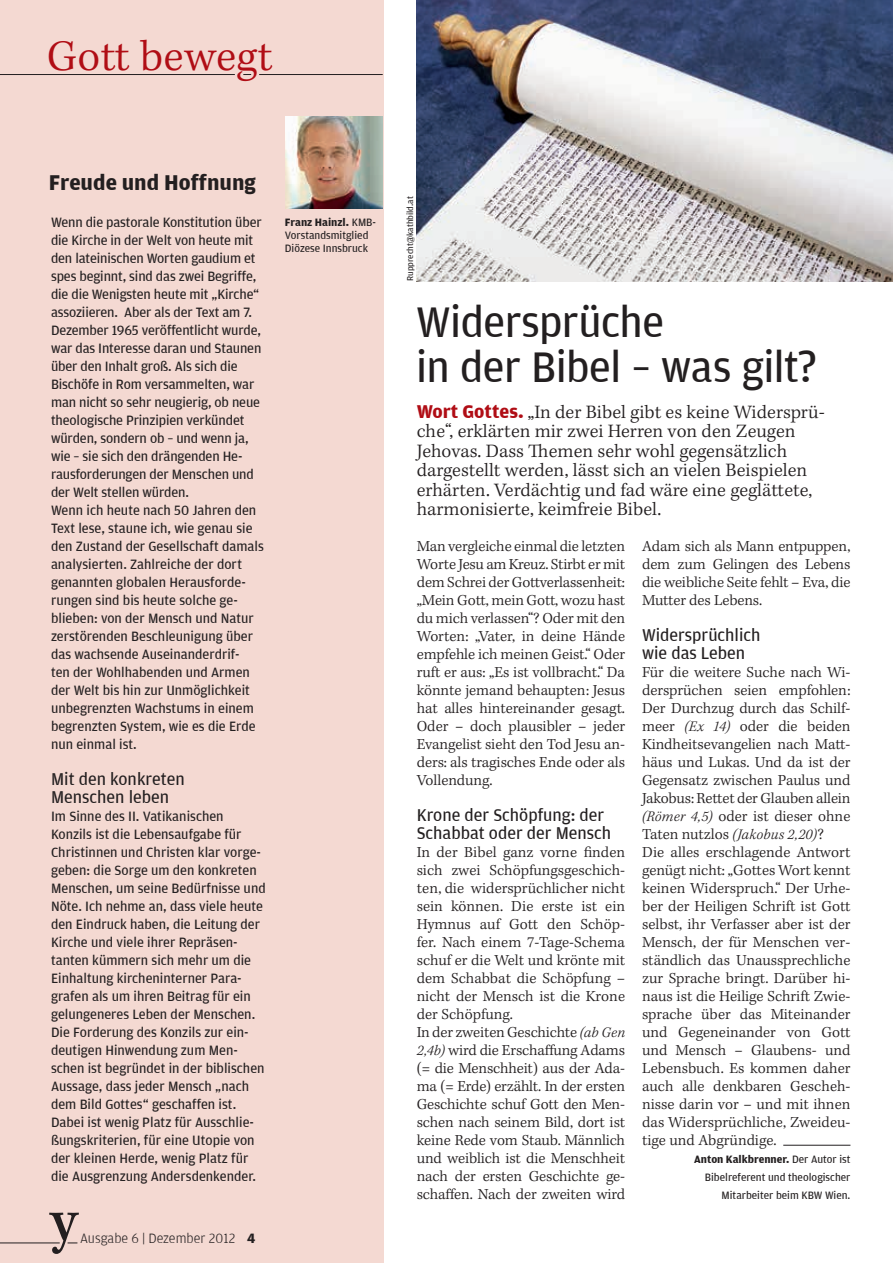
<style>
.page{position:relative;width:893px;height:1263px;background:#fff}
.page>*{position:absolute;margin:0;border:0;box-sizing:border-box;transform-origin:0 0}
.t1{font:61.2px "Kepler Std Medium Capt";color:#231f20}
.t2{font:45px/45px "Amplitude";letter-spacing:-.01em;color:#231f20}
.t3{font:45px "Kepler Std Light Capt";letter-spacing:.005em;color:#b00d15}
.t4{font:700 22.5px "Amplitude";color:#231f20}
.t5{font:19.5px/19.5px "Kepler Std Light Capt";color:#231f20}
.t6{font:18px/18px "Amplitude";color:#231f20}
.t7{font:15.75px/18px "Kepler Std Light Capt";letter-spacing:-.005em;color:#231f20;text-align:justify}
.t8{font:14.25px/18px "Amplitude";color:#231f20}
.t9{font:300 14.25px "Amplitude";color:#231f20}
.t10{font:11.25px/12.8px "Amplitude";color:#231f20}
.t11{font:9px "Amplitude";color:#231f20}
.s1{font-weight:700}
.s2{font-family:"Amplitude";font-weight:700;color:#b00d15}
.s3{font-family:"Kepler Std";font-weight:300;font-style:italic;font-size:15px}
</style>
<div class="page">
<div style="left:0;top:0;width:383px;height:1263px;background:#f4d9d2"></div>
<img style="left:285px;top:117px;width:98px;height:91px">
<hr style="left:0;top:74px;width:383px;height:1px;background:#231f20">
<hr style="left:0;top:1242px;width:60px;height:1px;background:#231f20">
<hr style="left:783px;top:1145px;width:67px;height:1px;background:#231f20">
<img style="left:417px;top:0;width:476px;height:281px">
<h2 class="t3" style="left:47px;top:30px;width:228px">Gott bewegt</h2>
<h3 class="t4" style="left:49px;top:170px;width:208px">Freude und Hoffnung</h3>
<p class="t8" style="left:51px;top:213px;width:214px">Wenn die pastorale Konstitution über die Kirche in der Welt von heute mit den lateinischen Worten gaudium et spes beginnt, sind das zwei Begriffe, die die Wenigsten heute mit „Kirche“ assoziieren. Aber als der Text am 7.<br>Dezember 1965 veröffentlicht wurde, war das Interesse daran und Staunen über den Inhalt groß. Als sich die Bischöfe in Rom versammelten, war man nicht so sehr neugierig, ob neue theologische Prinzipien verkündet würden, sondern ob – und wenn ja, wie – sie sich den drängenden He&shy;rausforderungen der Menschen und der Welt stellen würden.<br>Wenn ich heute nach 50 Jahren den Text lese, staune ich, wie genau sie den Zustand der Gesellschaft damals analysierten. Zahlreiche der dort genannten globalen Herausforde&shy;rungen sind bis heute solche ge&shy;blieben: von der Mensch und Natur zerstörenden Beschleunigung über das wachsende Auseinanderdrif-<br>ten der Wohlhabenden und Armen der Welt bis hin zur Unmöglichkeit unbegrenzten Wachstums in einem begrenzten System, wie es die Erde nun einmal ist.</p>
<p class="t6" style="left:51px;top:770px;width:135px">Mit den konkreten<br>Menschen leben</p>
<p class="t8" style="left:51px;top:807px;width:216px">Im Sinne des II. Vatikanischen Konzils ist die Lebensaufgabe für Christinnen und Christen klar vorge&shy;geben: die Sorge um den konkreten Menschen, um seine Bedürfnisse und Nöte. Ich nehme an, dass viele heute den Eindruck haben, die Leitung der Kirche und viele ihrer Repräsen&shy;tanten kümmern sich mehr um die Einhaltung kircheninterner Para&shy;grafen als um ihren Beitrag für ein gelungeneres Leben der Menschen.<br>Die Forderung des Konzils zur ein&shy;deutigen Hinwendung zum Men&shy;schen ist begründet in der biblischen Aussage, dass jeder Mensch „nach dem Bild Gottes“ geschaffen ist.<br>Dabei ist wenig Platz für Ausschlie&shy;ßungskriterien, für eine Utopie von der kleinen Herde, wenig Platz für die Ausgrenzung Andersdenkender.</p>
<h1 class="t1" style="left:50px;top:1185px;width:30px">y</h1>
<p class="t9" style="left:80px;top:1230px;width:177px">Ausgabe 6 | Dezember 2012 <span class="s1">4</span></p>
<p class="t10" style="left:285px;top:216px;width:93px"><span class="s1">Franz Hainzl.</span> KMB-<br>Vorstandsmitglied<br>Diözese Innsbruck</p>
<p class="t11" style="left:405px;top:281px;width:86px;rotate:-90deg">Rupprecht@kathbild.at</p>
<h2 class="t2" style="left:416px;top:300px;width:403px">Widersprüche<br>in der Bibel – was gilt?</h2>
<p class="t5" style="left:417px;top:403px;width:409px"><span class="s2">Wort Gottes.</span> „In der Bibel gibt es keine Widersprü&shy;che“, erklärten mir zwei Herren von den Zeugen Jehovas. Dass Themen sehr wohl gegensätzlich dargestellt werden, lässt sich an vielen Beispielen erhärten. Verdächtig und fad wäre eine geglättete, harmonisierte, keimfreie Bibel.</p>
<p class="t7" style="left:417px;top:538px;width:210px">Man vergleiche einmal die letzten Worte Jesu am Kreuz. Stirbt er mit dem Schrei der Gottverlassenheit: „Mein Gott, mein Gott, wozu hast du mich verlassen“? Oder mit den Worten: „Vater, in deine Hände empfehle ich meinen Geist.“ Oder ruft er aus: „Es ist vollbracht.“ Da könnte jemand behaupten: Jesus hat alles hintereinander gesagt.<br>Oder – doch plausibler – jeder Evangelist sieht den Tod Jesu an&shy;ders: als tragisches Ende oder als Vollendung.</p>
<p class="t6" style="left:417px;top:806px;width:196px">Krone der Schöpfung: der<br>Schabbat oder der Mensch</p>
<p class="t7" style="left:417px;top:844px;width:210px;text-align:left">In der Bibel ganz vorne finden sich zwei Schöpfungsgeschich&shy;ten, die widersprüchlicher nicht sein können. Die erste ist ein<br>Hymnus auf Gott den Schöp&shy;fer. Nach einem 7-Tage-Schema schuf er die Welt und krönte mit dem Schabbat die Schöpfung – nicht der Mensch ist die Krone der Schöpfung.<br>In der zweiten Geschichte <span class="s3">(ab Gen<br>2,4b)</span> wird die Erschaffung Adams (= die Menschheit) aus der Ada&shy;ma (= Erde) erzählt. In der ersten<br>Geschichte schuf Gott den Men&shy;schen nach seinem Bild, dort ist keine Rede vom Staub. Männlich und weiblich ist die Menschheit nach der ersten Geschichte ge&shy;schaffen. Nach der zweiten wird</p>
<p class="t7" style="left:642px;top:538px;width:210px">Adam sich als Mann entpuppen, dem zum Gelingen des Lebens die weibliche Seite fehlt – Eva, die Mutter des Lebens.</p>
<p class="t6" style="left:642px;top:626px;width:120px">Widersprüchlich wie das Leben</p>
<p class="t7" style="left:642px;top:664px;width:210px;text-align:left">Für die weitere Suche nach Wi&shy;dersprüchen seien empfohlen:<br>Der Durchzug durch das Schilf&shy;meer <span class="s3">(Ex 14)</span> oder die beiden<br>Kindheitsevangelien nach Matt&shy;häus und Lukas. Und da ist der<br>Gegensatz zwischen Paulus und<br>Jakobus: Rettet der Glauben allein <span class="s3">(Römer 4,5)</span> oder ist dieser ohne<br>Taten nutzlos <span class="s3">(Jakobus 2,20)</span>?<br>Die alles erschlagende Antwort genügt nicht: „Gottes Wort kennt keinen Widerspruch.“ Der Urhe&shy;ber der Heiligen Schrift ist Gott selbst, ihr Verfasser aber ist der<br>Mensch, der für Menschen ver&shy;ständlich das Unaussprechliche zur Sprache bringt. Darüber hi&shy;naus ist die Heilige Schrift Zwie&shy;sprache über das Miteinander und Gegeneinander von Gott und Mensch – Glaubens- und<br>Lebensbuch. Es kommen daher auch alle denkbaren Gescheh&shy;nisse darin vor – und mit ihnen das Widersprüchliche, Zweideu&shy;tige und Abgründige.</p>
<p class="t10" style="left:694px;top:1150px;width:158px;line-height:18px;text-align:right"><span class="s1">Anton Kalkbrenner.</span> Der Autor ist<br>Bibelreferent und theologischer<br>Mitarbeiter beim KBW Wien.</p>
</div>
